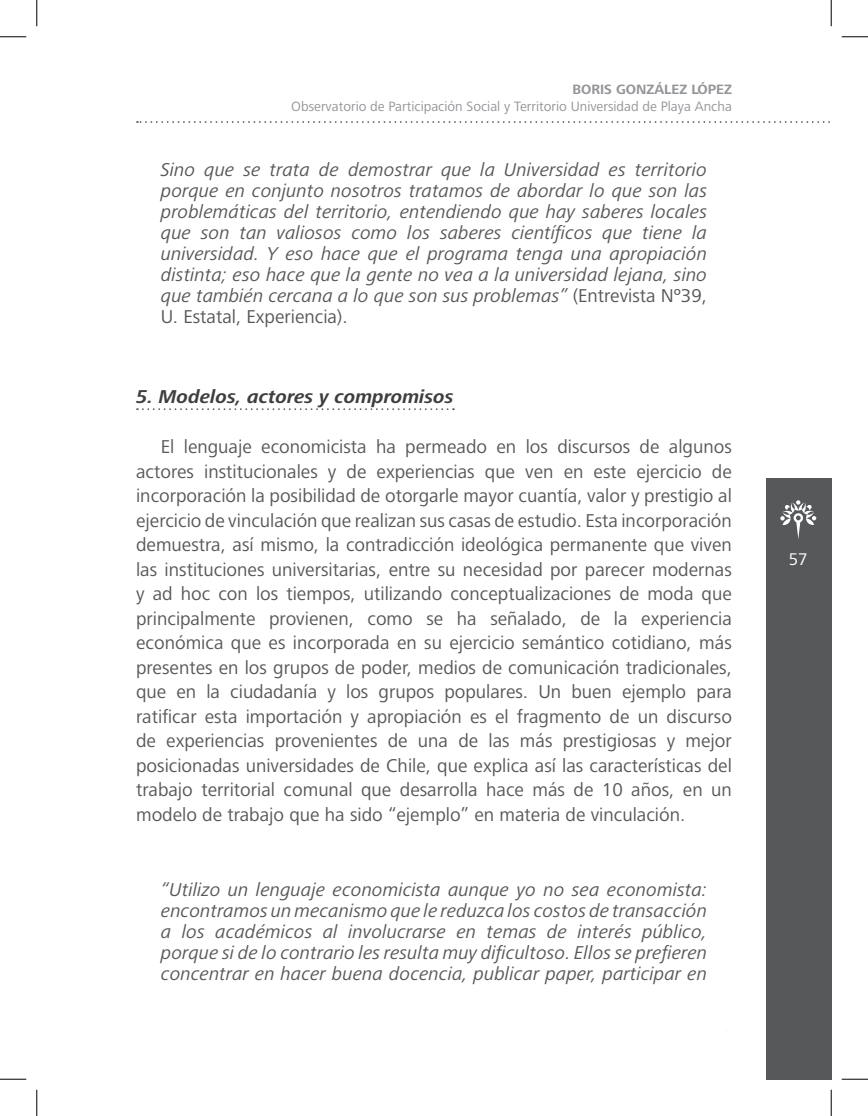
<style>
.page{position:relative;width:868px;height:1116px;background:#fff}
.page>*{position:absolute;margin:0;border:0;box-sizing:border-box;transform-origin:0 0}
.t1{font:19.25px/24.5px "Frutiger Next LT";color:#57585a;text-align:justify}
.t2{font:italic 19.25px/21px "Frutiger Next LT";color:#57585a;text-align:justify}
.t3{font:italic 700 19.25px "Frutiger Next LT";color:#3e3e3f}
.t4{font:17.5px "Frutiger Next LT";color:#fff}
.t5{font:14px "Frutiger Next LT";color:#939598}
.t6{font:700 14px "Frutiger Next LT";color:#939598}
.s1{font-style:normal}
</style>
<div class="page">
<div style="left:766px;top:478px;width:64px;height:600px;background:#57585a"></div>
<svg style="left:780px;top:500px;width:36px;height:39px"></svg>
<svg style="left:137px;top:121px;width:693px;height:2px"></svg>
<svg style="left:137px;top:408px;width:310px;height:2px"></svg>
<svg style="left:0;top:36px;width:26px;height:1px"></svg>
<svg style="left:841px;top:36px;width:26px;height:1px"></svg>
<svg style="left:0;top:1078px;width:26px;height:1px"></svg>
<svg style="left:841px;top:1078px;width:26px;height:1px"></svg>
<svg style="left:36px;top:0;width:1px;height:26px"></svg>
<svg style="left:36px;top:1089px;width:1px;height:26px"></svg>
<svg style="left:830px;top:0;width:1px;height:26px"></svg>
<svg style="left:830px;top:1089px;width:1px;height:26px"></svg>
<p class="t6" style="left:572px;top:82px;width:161px">BORIS GONZÁLEZ LÓPEZ</p>
<p class="t5" style="left:291px;top:99px;width:442px">Observatorio de Participación Social y Territorio Universidad de Playa Ancha</p>
<p class="t2" style="left:161px;top:159px;width:547px">Sino que se trata de demostrar que la Universidad es territorio porque en conjunto nosotros tratamos de abordar lo que son las problemáticas del territorio, entendiendo que hay saberes locales que son tan valiosos como los saberes científicos que tiene la universidad. Y eso hace que el programa tenga una apropiación distinta; eso hace que la gente no vea a la universidad lejana, sino que también cercana a lo que son sus problemas” <span class="s1">(Entrevista Nº39, U. Estatal, Experiencia).</span></p>
<p class="t3" style="left:136px;top:386px;width:319px">5. Modelos, actores y compromisos</p>
<p class="t1" style="left:136px;top:434px;width:597px;text-indent:25px">El lenguaje economicista ha permeado en los discursos de algunos actores institucionales y de experiencias que ven en este ejercicio de incorporación la posibilidad de otorgarle mayor cuantía, valor y prestigio al ejercicio de vinculación que realizan sus casas de estudio. Esta incorporación demuestra, así mismo, la contradicción ideológica permanente que viven las instituciones universitarias, entre su necesidad por parecer modernas y ad hoc con los tiempos, utilizando conceptualizaciones de moda que principalmente provienen, como se ha señalado, de la experiencia económica que es incorporada en su ejercicio semántico cotidiano, más presentes en los grupos de poder, medios de comunicación tradicionales, que en la ciudadanía y los grupos populares. Un buen ejemplo para ratificar esta importación y apropiación es el fragmento de un discurso de experiencias provenientes de una de las más prestigiosas y mejor posicionadas universidades de Chile, que explica así las características del trabajo territorial comunal que desarrolla hace más de 10 años, en un modelo de trabajo que ha sido “ejemplo” en materia de vinculación.</p>
<p class="t2" style="left:161px;top:879px;width:547px">“Utilizo un lenguaje economicista aunque yo no sea economista: encontramos un mecanismo que le reduzca los costos de transacción a los académicos al involucrarse en temas de interés público, porque si de lo contrario les resulta muy dificultoso. Ellos se prefieren concentrar en hacer buena docencia, publicar paper, participar en</p>
<p class="t4" style="left:788px;top:549px;width:20px">57</p>
</div>
